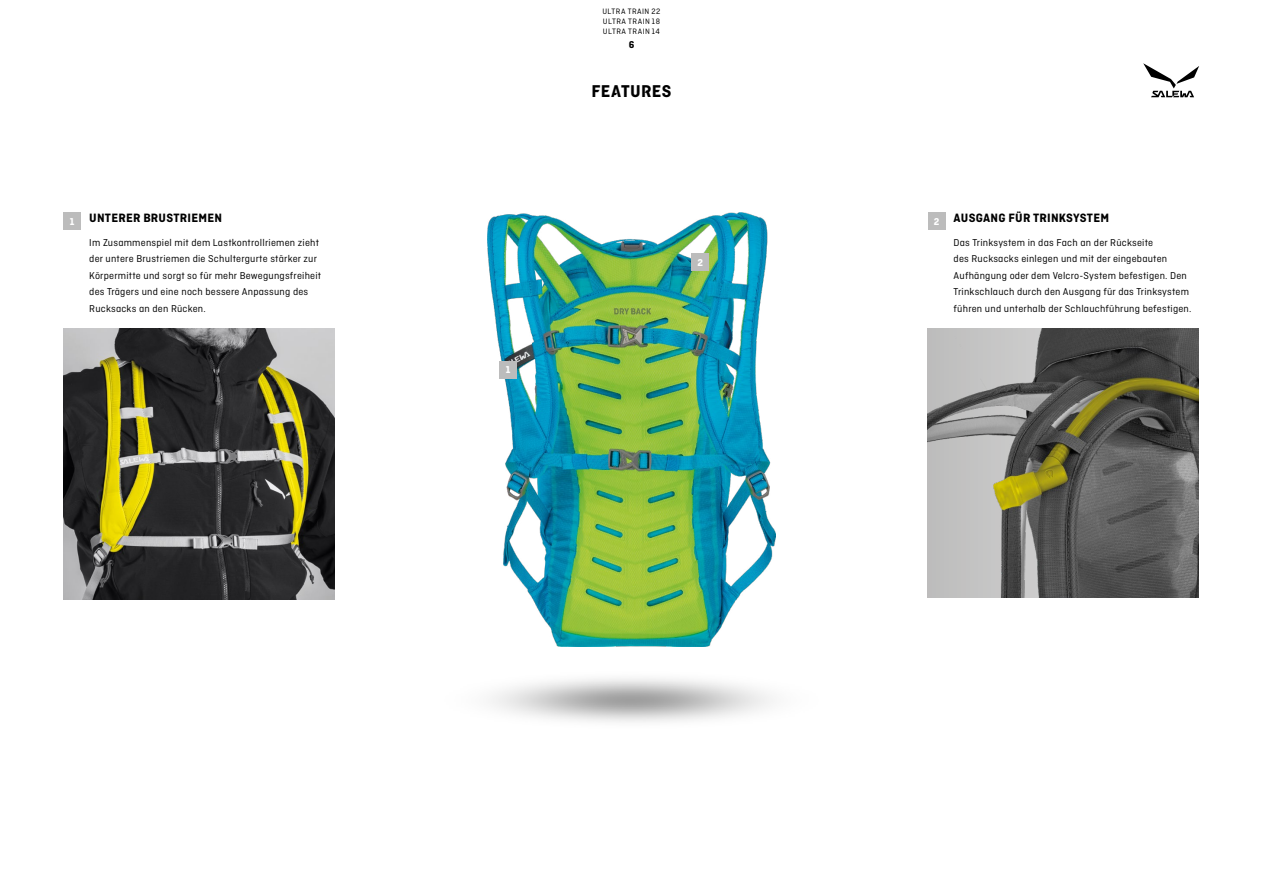
<style>
.page{position:relative;width:1263px;height:893px;background:#fff}
.page>*{position:absolute;margin:0;border:0;box-sizing:border-box;transform-origin:0 0}
.t1{font:18px "Ciutadella Hy";letter-spacing:.02em;color:#000}
.t2{font:700 12.75px "Ciutadella";letter-spacing:.02em;color:#000}
.t3{font:10.5px/16.5px "Ciutadella";letter-spacing:.02em;color:#000}
.t4{font:700 10.5px "Ciutadella";color:#fff}
.t5{font:700 10.5px "Ciutadella";color:#000}
.t6{font:8.25px/9.9px "Ciutadella";letter-spacing:.06em;color:#000;text-align:justify}
</style>
<div class="page">
<svg style="left:1143px;top:63px;width:56px;height:34px"></svg>
<img style="left:487px;top:213px;width:289px;height:434px">
<img style="left:64px;top:328px;width:271px;height:271px">
<div style="left:64px;top:213px;width:17px;height:17px;background:#bcbcbc"></div>
<div style="left:500px;top:361px;width:17px;height:17px;background:#bcbcbc"></div>
<div style="left:928px;top:213px;width:17px;height:17px;background:#bcbcbc"></div>
<div style="left:692px;top:254px;width:17px;height:17px;background:#bcbcbc"></div>
<img style="left:928px;top:328px;width:271px;height:269px">
<p class="t4" style="left:70px;top:215px;width:6px">1</p>
<p class="t2" style="left:89px;top:211px;width:134px">UNTERER BRUSTRIEMEN</p>
<p class="t3" style="left:89px;top:234px;width:233px">Im Zusammenspiel mit dem Lastkontrollriemen zieht der untere Brustriemen die Schultergurte stärker zur Körpermitte und sorgt so für mehr Bewegungsfreiheit des Trägers und eine noch bessere Anpassung des Rucksacks an den Rücken.</p>
<p class="t4" style="left:506px;top:363px;width:6px">1</p>
<p class="t6" style="left:602px;top:6px;width:59px">ULTRA TRAIN 22<br>ULTRA TRAIN 18<br>ULTRA TRAIN 14</p>
<p class="t5" style="left:629px;top:39px;width:7px">6</p>
<h1 class="t1" style="left:591px;top:81px;width:82px">FEATURES</h1>
<p class="t4" style="left:697px;top:256px;width:7px">2</p>
<p class="t4" style="left:934px;top:215px;width:7px">2</p>
<p class="t2" style="left:954px;top:211px;width:157px">AUSGANG FÜR TRINKSYSTEM</p>
<p class="t3" style="left:954px;top:234px;width:239px">Das Trinksystem in das Fach an der Rückseite<br>des Rucksacks einlegen und mit der eingebauten Aufhängung oder dem Velcro-System befestigen. Den Trinkschlauch durch den Ausgang für das Trinksystem führen und unterhalb der Schlauchführung befestigen.</p>
</div>
